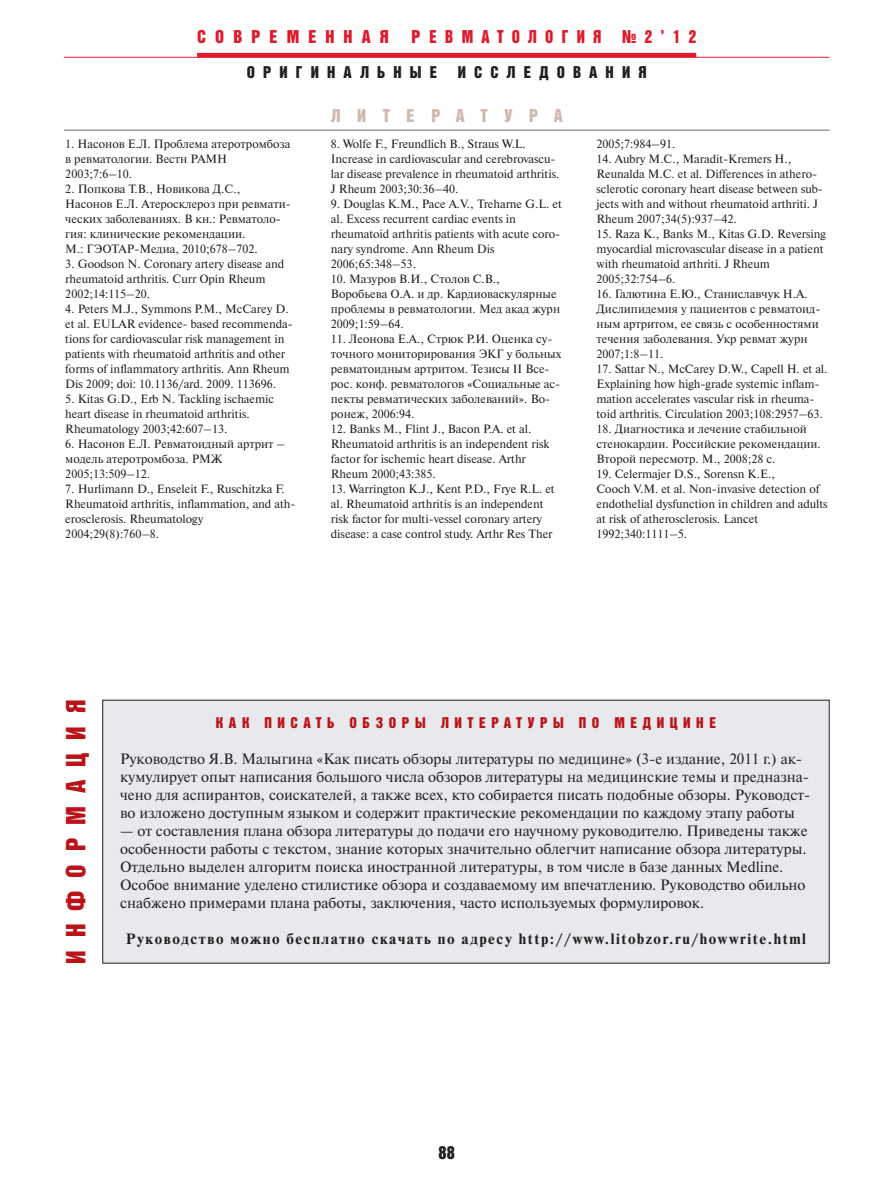
<style>
.page{position:relative;width:893px;height:1190px;background:#fff}
.page>*{position:absolute;margin:0;border:0;box-sizing:border-box;transform-origin:0 0}
.t1{font:27px "Bastion Kontrast";letter-spacing:.475em;color:#ba1319}
.t2{font:18px "Bastion Kontrast";letter-spacing:.505em;color:#e1192b}
.t3{font:18px "Bastion Kontrast";letter-spacing:.92em;color:#cdb8af}
.t4{font:18px "Bastion Kontrast";color:#231f20}
.t5{font:16.5px "Bastion Kontrast";letter-spacing:.495em;color:#231f20}
.t6{font:15px/18px "Newton C";color:#231f20}
.t7{font:700 15px "Newton C";letter-spacing:.105em;color:#231f20}
.t8{font:15px "Bastion Kontrast";letter-spacing:.375em;color:#ba1319}
.t9{font:12px/15px "Newton C";color:#231f20}
</style>
<div class="page">
<hr style="left:64px;top:57px;width:765px;height:1px;background:#e1192b">
<hr style="left:197px;top:53px;width:499px;height:4px;background:#e1192b">
<hr style="left:64px;top:129px;width:765px;height:2px;background:#989d99">
<div style="left:103px;top:700px;width:726px;height:263px;background:#e7e9ec"></div>
<h2 class="t2" style="left:197px;top:30px;width:193px">СОВPEМЕННАЯ</h2>
<h2 class="t2" style="left:411px;top:30px;width:286px">РЕВМАТОЛОГИЯ №2’12</h2>
<h3 class="t5" style="left:247px;top:66px;width:401px">ОРИГИНАЛЬНЫЕ ИССЛЕДОВАНИЯ</h3>
<p class="t9" style="left:65px;top:137px;width:226px">1. Насонов Е.Л. Проблема атеротромбоза в ревматологии. Вестн РАМН<br>2003;7:6–10.</p>
<p class="t9" style="left:65px;top:182px;width:227px">2. Попкова Т.В., Новикова Д.С.,<br>Насонов Е.Л. Атеросклероз при ревмати&shy;ческих заболеваниях. В кн.: Ревматоло&shy;гия: клинические рекомендации.<br>M.: ГЭОТАР-Медиа, 2010;678–702.</p>
<p class="t9" style="left:65px;top:257px;width:220px">3. Goodson N. Coronary artery disease and rheumatoid arthritis. Curr Opin Rheum<br>2002;14:115–20.</p>
<p class="t9" style="left:65px;top:302px;width:229px">4. Peters M.J., Symmons P.M., McCarey D. et al. EULAR evidence- based recommenda&shy;tions for cardiovascular risk management in patients with rheumatoid arthritis and other forms of inflammatory arthritis. Ann Rheum Dis 2009; doi: 10.1136/ard. 2009. 113696.</p>
<p class="t9" style="left:65px;top:392px;width:210px">5. Kitas G.D., Erb N. Tackling ischaemic heart disease in rheumatoid arthritis.<br>Rheumatology 2003;42:607–13.</p>
<p class="t9" style="left:65px;top:437px;width:221px">6. Насонов Е.Л. Ревматоидный артрит – модель атеротромбоза. РМЖ<br>2005;13:509–12.</p>
<p class="t9" style="left:65px;top:482px;width:232px">7. Hurlimann D., Enseleit F., Ruschitzka F.<br>Rheumatoid arthritis, inflammation, and ath&shy;erosclerosis. Rheumatology 2004;29(8):760–8.</p>
<h2 class="t3" style="left:331px;top:109px;width:233px">ЛИТЕРАТУРА</h2>
<p class="t9" style="left:331px;top:137px;width:230px">8. Wolfe F., Freundlich B., Straus W.L.<br>Increase in cardiovascular and cerebrovascu&shy;lar disease prevalence in rheumatoid arthritis.<br>J Rheum 2003;30:36–40.</p>
<p class="t9" style="left:331px;top:197px;width:232px">9. Douglas K.M., Pace A.V., Treharne G.L. et al. Excess recurrent cardiac events in rheumatoid arthritis patients with acute coro&shy;nary syndrome. Ann Rheum Dis 2006;65:348–53.</p>
<p class="t9" style="left:331px;top:272px;width:231px">10. Мазуров В.И., Столов С.В.,<br>Воробьева О.А. и др. Кардиоваскулярные проблемы в ревматологии. Мед акад журн<br>2009;1:59–64.</p>
<p class="t9" style="left:331px;top:332px;width:232px">11. Леонова Е.А., Стрюк Р.И. Оценка су&shy;точного мониторирования ЭКГ у больных ревматоидным артритом. Тезисы II Все&shy;рос. конф. ревматологов «Социальные ас&shy;пекты ревматических заболеваний». Во&shy;ронеж, 2006:94.</p>
<p class="t9" style="left:331px;top:422px;width:220px">12. Banks M., Flint J., Bacon P.A. et al.<br>Rheumatoid arthritis is an independent risk factor for ischemic heart disease. Arthr Rheum 2000;43:385.</p>
<p class="t9" style="left:331px;top:482px;width:225px">13. Warrington K.J., Kent P.D., Frye R.L. et al. Rheumatoid arthritis is an independent risk factor for multi-vessel coronary artery disease: a case control study. Arthr Res Ther</p>
<p class="t9" style="left:596px;top:137px;width:80px">2005;7:984–91.</p>
<p class="t9" style="left:596px;top:152px;width:228px">14. Aubry M.C., Maradit-Kremers H., Reunalda M.C. et al. Differences in athero&shy;sclerotic coronary heart disease between sub&shy;jects with and without rheumatoid arthriti. J Rheum 2007;34(5):937–42.</p>
<p class="t9" style="left:596px;top:227px;width:231px">15. Raza K., Banks M., Kitas G.D. Reversing myocardial microvascular disease in a patient with rheumatoid arthriti. J Rheum 2005;32:754–6.</p>
<p class="t9" style="left:596px;top:287px;width:225px">16. Галютина Е.Ю., Станиславчук Н.А.<br>Дислипидемия у пациентов с ревматоид&shy;ным артритом, ее связь с особенностями течения заболевания. Укр ревмат журн 2007;1:8–11.</p>
<p class="t9" style="left:596px;top:362px;width:232px">17. Sattar N., McCarey D.W., Capell H. et al.<br>Explaining how high-grade systemic inflam&shy;mation accelerates vascular risk in rheuma&shy;toid arthritis. Circulation 2003;108:2957–63.</p>
<p class="t9" style="left:596px;top:422px;width:226px">18. Диагностика и лечение стабильной стенокардии. Российские рекомендации.<br>Второй пересмотр. М., 2008;28 с.</p>
<p class="t9" style="left:596px;top:467px;width:233px">19. Celermajer D.S., Sorensn K.E.,<br>Cooch V.M. et al. Non-invasive detection of endothelial dysfunction in children and adults at risk of atherosclerosis. Lancet 1992;340:1111–5.</p>
<h1 class="t1" style="left:66px;top:963px;width:265px;rotate:-90deg">ИНФОРМАЦИЯ</h1>
<p class="t8" style="left:216px;top:717px;width:502px">КАК ПИСАТЬ ОБЗОРЫ ЛИТЕРАТУРЫ ПО МЕДИЦИНЕ</p>
<p class="t6" style="left:120px;top:751px;width:692px">Руководство Я.В. Малыгина «Как писать обзоры литературы по медицине» (3-е издание, 2011 г.) ак&shy;кумулирует опыт написания большого числа обзоров литературы на медицинские темы и предназна&shy;чено для аспирантов, соискателей, а также всех, кто собирается писать подобные обзоры. Руководст&shy;во изложено доступным языком и содержит практические рекомендации по каждому этапу работы</p>
<p class="t6" style="left:120px;top:823px;width:689px">— от составления плана обзора литературы до подачи его научному руководителю. Приведены также особенности работы с текстом, знание которых значительно облегчит написание обзора литературы.<br>Отдельно выделен алгоритм поиска иностранной литературы, в том числе в базе данных Medline.<br>Особое внимание уделено стилистике обзора и создаваемому им впечатлению. Руководство обильно снабжено примерами плана работы, заключения, часто используемых формулировок.</p>
<p class="t7" style="left:126px;top:933px;width:681px">Руководство можно бесплатно скачать по адресу http://www.litobzor.ru/howwrite.html</p>
<h2 class="t4" style="left:438px;top:1145px;width:18px">88</h2>
</div>
